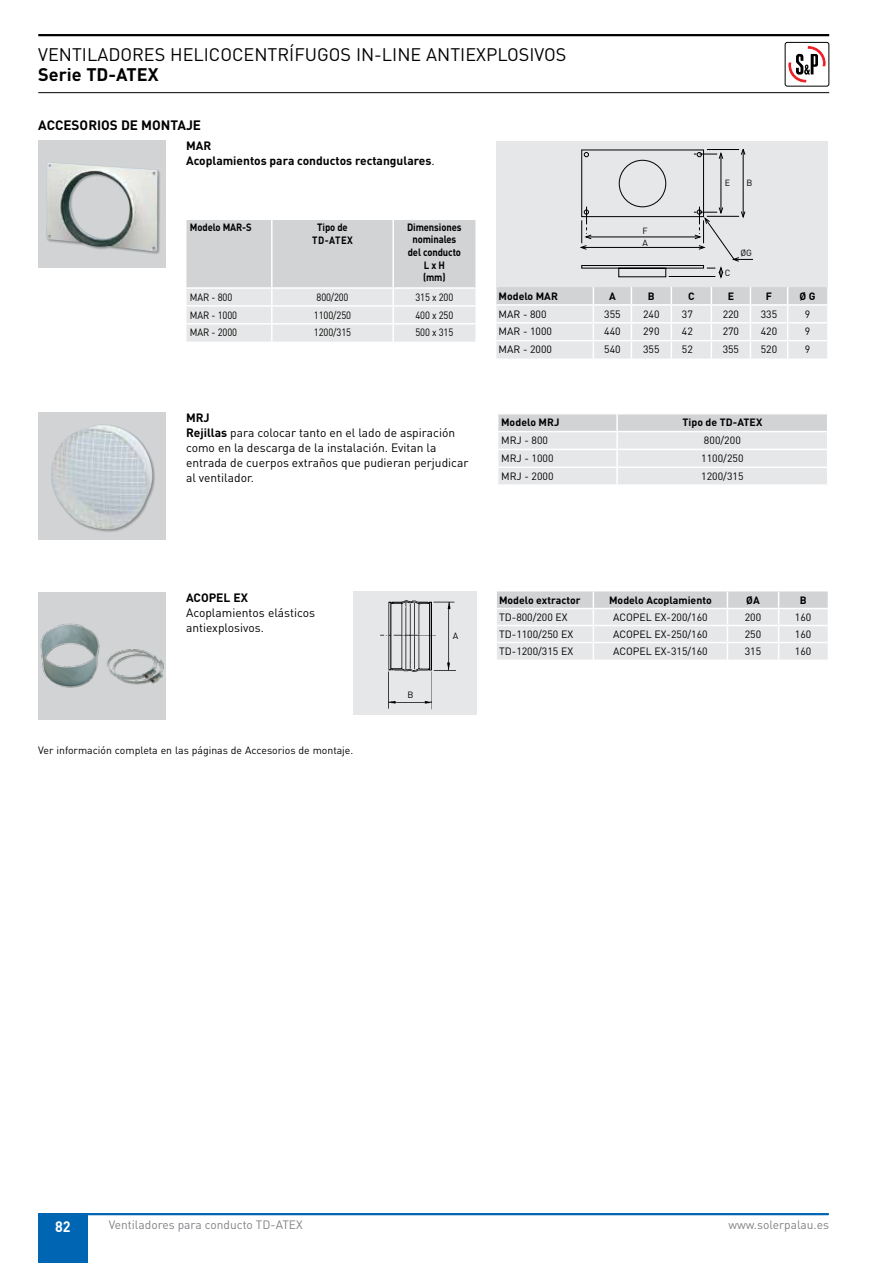
<style>
.page{position:relative;width:893px;height:1263px;background:#fff}
.page>*{position:absolute;margin:0;border:0;box-sizing:border-box;transform-origin:0 0}
.t1{font:18px "DIN";color:#000}
.t2{font:700 18px "DIN";color:#000}
.t3{font:700 15px "DIN";color:#fff;scale:.95 1}
.t4{font:700 13.5px "DIN";color:#000}
.t5{font:12px/15px "DIN";color:#000}
.t6{font:700 12px/15px "DIN";color:#000}
.t7{font:12px "DIN";color:#808285}
.t8{font:10.5px "DIN";color:#000}
.t9{font:700 10.5px "DIN";letter-spacing:-.005em;color:#000}
.t10{font:10.5px "DIN";color:#000;scale:.9 1}
.t11{font:700 10.5px/12.6px "DIN";letter-spacing:-.005em;color:#000;text-align:center;scale:.9 1}
.t12{font:9px "DIN";color:#000}
.t13{font:8.85px "DIN";color:#000}
.s1{font-weight:400}
.s2{font-weight:700}
</style>
<div class="page">
<hr style="left:39px;top:1213px;width:789px;height:2px;background:#0066b3">
<div style="left:38px;top:1214px;width:49px;height:49px;background:#0066b3"></div>
<hr style="left:38px;top:34px;width:791px;height:2px;background:#000">
<hr style="left:38px;top:92px;width:791px;height:1px;background:#000">
<svg style="left:788px;top:47px;width:38px;height:36px"></svg>
<div style="left:785px;top:42px;width:44px;height:44px;border:1px solid #000;border-radius:2px"></div>
<div style="left:354px;top:591px;width:123px;height:124px;background:#e6e7e8"></div>
<img style="left:362px;top:591px;width:106px;height:124px">
<svg style="left:497px;top:591px;width:331px;height:68px;background:#e3e4e5"></svg>
<svg style="left:186px;top:220px;width:289px;height:122px;background:#dbddde"></svg>
<div style="left:496px;top:141px;width:331px;height:147px;background:#e6e7e8"></div>
<svg style="left:581px;top:149px;width:172px;height:129px"></svg>
<hr style="left:669px;top:276px;width:46px;height:1px;background:#000">
<div style="left:496px;top:287px;width:332px;height:73px;background:#f2f2f3"></div>
<svg style="left:496px;top:287px;width:331px;height:71px"></svg>
<div style="left:38px;top:140px;width:128px;height:128px;background:#d1d3d4"></div>
<div style="left:47px;top:162px;width:114px;height:93px;background:#000;opacity:.33"></div>
<img style="left:47px;top:162px;width:110px;height:89px">
<svg style="left:498px;top:414px;width:329px;height:70px;background:#e2e4e5"></svg>
<div style="left:38px;top:412px;width:128px;height:128px;background:#d1d3d4"></div>
<div style="left:51px;top:424px;width:105px;height:109px;background:#000;opacity:.33"></div>
<img style="left:51px;top:425px;width:101px;height:105px">
<div style="left:38px;top:592px;width:128px;height:128px;background:#d1d3d4"></div>
<img style="left:38px;top:614px;width:128px;height:84px">
<h1 class="t1" style="left:38px;top:43px;width:530px">VENTILADORES HELICOCENTRÍFUGOS IN-LINE ANTIEXPLOSIVOS</h1>
<h1 class="t2" style="left:38px;top:62px;width:122px">Serie TD-ATEX</h1>
<p class="t4" style="left:38px;top:117px;width:18px">Accesorios</p>
<p class="t4" style="left:121px;top:117px;width:82px">DE MONTAJE</p>
<p class="t6" style="left:186px;top:138px;width:250px">MAR<br>Acoplamientos para conductos rectangulares<span class="s1">.</span></p>
<p class="t11" style="left:190px;top:220px;width:70px">Modelo MAR-S</p>
<p class="t11" style="left:312px;top:220px;width:47px;line-height:13.5px">Tipo de<br>TD-ATEX</p>
<p class="t11" style="left:407px;top:220px;width:62px">Dimensiones nominales del conducto<br>L x H<br>(mm)</p>
<p class="t10" style="left:190px;top:290px;width:49px">MAR - 800</p>
<p class="t10" style="left:317px;top:290px;width:37px">800/200</p>
<p class="t10" style="left:415px;top:290px;width:44px">315 x 200</p>
<p class="t10" style="left:190px;top:308px;width:54px">MAR - 1000</p>
<p class="t10" style="left:314px;top:308px;width:43px">1100/250</p>
<p class="t10" style="left:415px;top:308px;width:44px">400 x 250</p>
<p class="t10" style="left:190px;top:326px;width:54px">MAR - 2000</p>
<p class="t10" style="left:314px;top:326px;width:43px">1200/315</p>
<p class="t10" style="left:415px;top:326px;width:44px">500 x 315</p>
<p class="t5" style="left:186px;top:410px;width:284px"><span class="s2">MRJ<br>Rejillas</span> para colocar tanto en el lado de aspiración como en la descarga de la instalación. Evitan la entrada de cuerpos extraños que pudieran perjudicar al ventilador.</p>
<p class="t13" style="left:642px;top:225px;width:7px">F</p>
<p class="t13" style="left:642px;top:237px;width:7px">A</p>
<p class="t13" style="left:725px;top:178px;width:7px">E</p>
<p class="t13" style="left:747px;top:178px;width:7px">B</p>
<p class="t13" style="left:725px;top:267px;width:7px">C</p>
<p class="t13" style="left:740px;top:248px;width:13px">ØG</p>
<p class="t9" style="left:499px;top:289px;width:61px">Modelo MAR</p>
<p class="t9" style="left:609px;top:289px;width:8px">A</p>
<p class="t9" style="left:648px;top:289px;width:8px">B</p>
<p class="t9" style="left:688px;top:289px;width:8px">C</p>
<p class="t9" style="left:728px;top:289px;width:8px">E</p>
<p class="t9" style="left:766px;top:289px;width:8px">F</p>
<p class="t9" style="left:799px;top:289px;width:18px">Ø G</p>
<p class="t8" style="left:499px;top:307px;width:50px">MAR - 800</p>
<p class="t8" style="left:604px;top:307px;width:18px">355</p>
<p class="t8" style="left:643px;top:307px;width:18px">240</p>
<p class="t8" style="left:682px;top:307px;width:12px">37</p>
<p class="t8" style="left:723px;top:307px;width:18px">220</p>
<p class="t8" style="left:761px;top:307px;width:18px">335</p>
<p class="t8" style="left:805px;top:307px;width:7px">9</p>
<p class="t8" style="left:499px;top:325px;width:55px">MAR - 1000</p>
<p class="t8" style="left:604px;top:325px;width:18px">440</p>
<p class="t8" style="left:643px;top:325px;width:18px">290</p>
<p class="t8" style="left:682px;top:325px;width:12px">42</p>
<p class="t8" style="left:723px;top:325px;width:18px">270</p>
<p class="t8" style="left:761px;top:325px;width:18px">420</p>
<p class="t8" style="left:805px;top:325px;width:7px">9</p>
<p class="t8" style="left:499px;top:343px;width:55px">MAR - 2000</p>
<p class="t8" style="left:604px;top:343px;width:18px">540</p>
<p class="t8" style="left:643px;top:343px;width:18px">355</p>
<p class="t8" style="left:682px;top:343px;width:12px">52</p>
<p class="t8" style="left:723px;top:343px;width:18px">355</p>
<p class="t8" style="left:761px;top:343px;width:18px">520</p>
<p class="t8" style="left:805px;top:343px;width:7px">9</p>
<p class="t9" style="left:501px;top:416px;width:60px">Modelo MRJ</p>
<p class="t9" style="left:682px;top:416px;width:81px">Tipo de TD-ATEX</p>
<p class="t8" style="left:501px;top:434px;width:49px">MRJ - 800</p>
<p class="t8" style="left:704px;top:434px;width:38px">800/200</p>
<p class="t8" style="left:501px;top:452px;width:54px">MRJ - 1000</p>
<p class="t8" style="left:701px;top:452px;width:44px">1100/250</p>
<p class="t8" style="left:501px;top:470px;width:54px">MRJ - 2000</p>
<p class="t8" style="left:701px;top:470px;width:44px">1200/315</p>
<p class="t6" style="left:186px;top:590px;width:63px">ACOPEL EX</p>
<p class="t5" style="left:186px;top:605px;width:131px">Acoplamientos elásticos antiexplosivos.</p>
<p class="t8" style="left:38px;top:744px;width:317px">Ver información completa en las páginas de Accesorios de montaje.</p>
<p class="t12" style="left:407px;top:689px;width:8px">B</p>
<p class="t12" style="left:453px;top:630px;width:7px">A</p>
<p class="t9" style="left:499px;top:593px;width:83px">Modelo extractor</p>
<p class="t9" style="left:609px;top:593px;width:104px">Modelo Acoplamiento</p>
<p class="t9" style="left:746px;top:593px;width:15px">ØA</p>
<p class="t9" style="left:800px;top:593px;width:8px">B</p>
<p class="t8" style="left:499px;top:610px;width:70px">TD-800/200 EX</p>
<p class="t8" style="left:613px;top:610px;width:96px">ACOPEL EX-200/160</p>
<p class="t8" style="left:745px;top:610px;width:18px">200</p>
<p class="t8" style="left:795px;top:610px;width:18px">160</p>
<p class="t8" style="left:499px;top:627px;width:76px">TD-1100/250 EX</p>
<p class="t8" style="left:613px;top:627px;width:96px">ACOPEL EX-250/160</p>
<p class="t8" style="left:745px;top:627px;width:18px">250</p>
<p class="t8" style="left:795px;top:627px;width:18px">160</p>
<p class="t8" style="left:499px;top:644px;width:76px">TD-1200/315 EX</p>
<p class="t8" style="left:613px;top:644px;width:96px">ACOPEL EX-315/160</p>
<p class="t8" style="left:745px;top:644px;width:18px">315</p>
<p class="t8" style="left:795px;top:644px;width:18px">160</p>
<h2 class="t3" style="left:55px;top:1217px;width:18px">82</h2>
<p class="t7" style="left:109px;top:1217px;width:195px">Ventiladores para conducto TD-ATEX</p>
<p class="t7" style="left:728px;top:1217px;width:102px">www.solerpalau.es</p>
</div>
